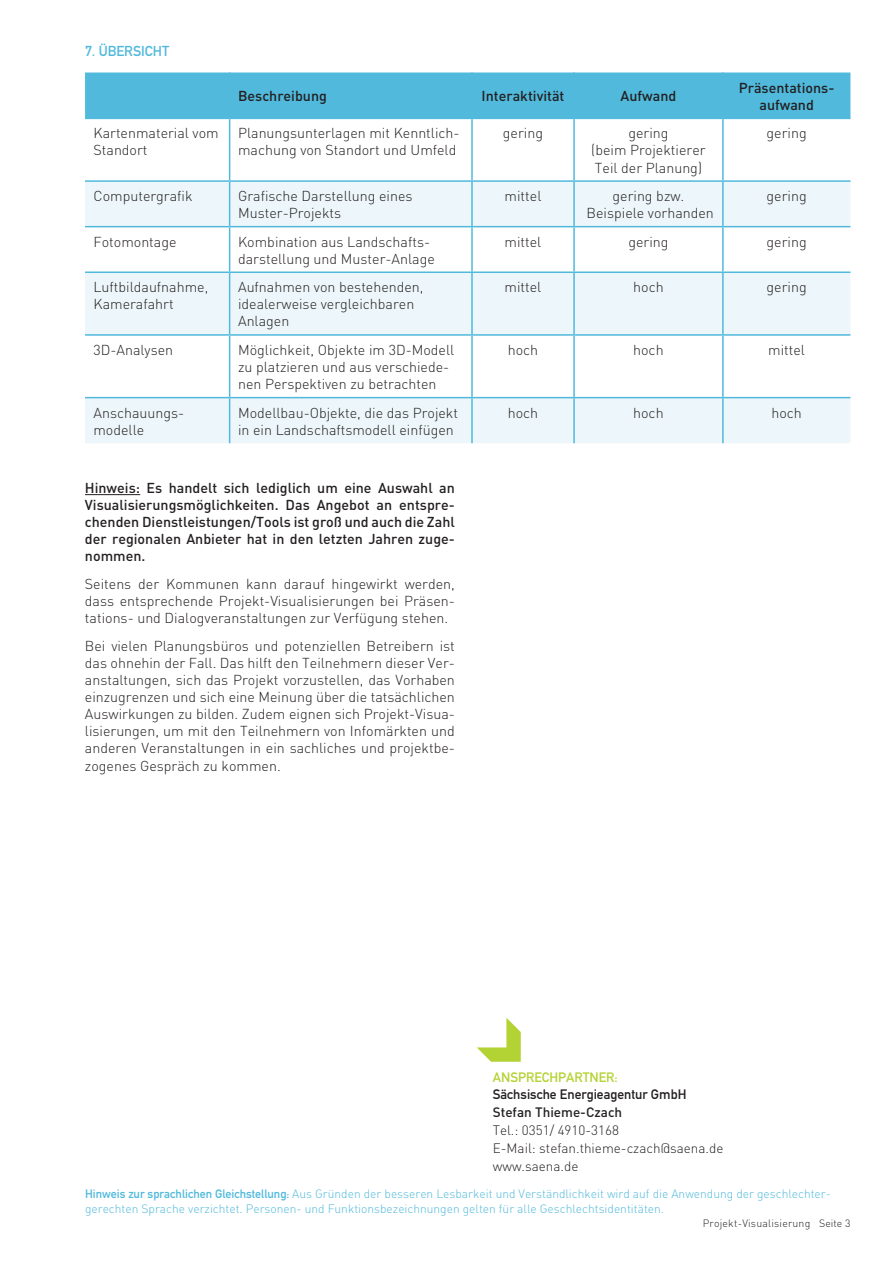
<style>
.page{position:relative;width:893px;height:1263px;background:#fff}
.page>*{position:absolute;margin:0;border:0;box-sizing:border-box;transform-origin:0 0}
.t1{font:300 14.25px/17.1px "DIN";color:#231f20}
.t2{font:500 14.25px/17.1px "DIN";color:#231f20;text-align:center}
.t3{font:14.25px "DIN 1451 Mittelschrift Regular";color:#50b9dc}
.t4{font:300 13.5px/18px "DIN";color:#231f20}
.t5{font:13.5px "DIN 1451 Mittelschrift Regular";color:#231f20}
.t6{font:500 13.5px "DIN";color:#231f20}
.t7{font:13.5px "DIN 1451 Mittelschrift Regular";color:#b3d234}
.t8{font:12px/14.4px "DIN Light Alternate";color:#50b9dc}
.t9{font:300 10.5px "DIN";letter-spacing:.02em;color:#231f20}
.s1{font-family:"DIN 1451 Mittelschrift Regular"}
</style>
<div class="page">
<hr style="left:85px;top:494px;width:55px;height:1px;background:#231f20">
<div style="left:85px;top:73px;width:765px;height:45px;background:#50b9dc"></div>
<svg style="left:85px;top:182px;width:765px;height:261px;fill:#edf6fa"></svg>
<hr style="left:229px;top:73px;width:1px;height:45px;background:#50b9dc">
<hr style="left:471px;top:73px;width:2px;height:45px;background:#50b9dc">
<hr style="left:573px;top:73px;width:2px;height:45px;background:#50b9dc">
<hr style="left:722px;top:73px;width:2px;height:45px;background:#50b9dc">
<hr style="left:85px;top:118px;width:145px;height:1px;background:#50b9dc">
<hr style="left:230px;top:118px;width:242px;height:1px;background:#50b9dc">
<hr style="left:229px;top:119px;width:1px;height:61px;background:#50b9dc">
<hr style="left:472px;top:118px;width:102px;height:1px;background:#50b9dc">
<hr style="left:471px;top:119px;width:2px;height:61px;background:#50b9dc">
<hr style="left:574px;top:118px;width:149px;height:1px;background:#50b9dc">
<hr style="left:573px;top:119px;width:2px;height:61px;background:#50b9dc">
<hr style="left:723px;top:118px;width:127px;height:1px;background:#50b9dc">
<hr style="left:722px;top:119px;width:2px;height:61px;background:#50b9dc">
<hr style="left:85px;top:180px;width:145px;height:2px;background:#50b9dc">
<hr style="left:230px;top:180px;width:242px;height:2px;background:#50b9dc">
<hr style="left:229px;top:182px;width:1px;height:44px;background:#50b9dc">
<hr style="left:472px;top:180px;width:102px;height:2px;background:#50b9dc">
<hr style="left:471px;top:182px;width:2px;height:44px;background:#50b9dc">
<hr style="left:574px;top:180px;width:149px;height:2px;background:#50b9dc">
<hr style="left:573px;top:182px;width:2px;height:44px;background:#50b9dc">
<hr style="left:723px;top:180px;width:127px;height:2px;background:#50b9dc">
<hr style="left:722px;top:182px;width:2px;height:44px;background:#50b9dc">
<hr style="left:85px;top:226px;width:145px;height:1px;background:#50b9dc">
<hr style="left:230px;top:226px;width:242px;height:1px;background:#50b9dc">
<hr style="left:229px;top:227px;width:1px;height:44px;background:#50b9dc">
<hr style="left:472px;top:226px;width:102px;height:1px;background:#50b9dc">
<hr style="left:471px;top:227px;width:2px;height:44px;background:#50b9dc">
<hr style="left:574px;top:226px;width:149px;height:1px;background:#50b9dc">
<hr style="left:573px;top:227px;width:2px;height:44px;background:#50b9dc">
<hr style="left:723px;top:226px;width:127px;height:1px;background:#50b9dc">
<hr style="left:722px;top:227px;width:2px;height:44px;background:#50b9dc">
<hr style="left:85px;top:271px;width:145px;height:2px;background:#50b9dc">
<hr style="left:230px;top:271px;width:242px;height:2px;background:#50b9dc">
<hr style="left:229px;top:273px;width:1px;height:61px;background:#50b9dc">
<hr style="left:472px;top:271px;width:102px;height:2px;background:#50b9dc">
<hr style="left:471px;top:273px;width:2px;height:61px;background:#50b9dc">
<hr style="left:574px;top:271px;width:149px;height:2px;background:#50b9dc">
<hr style="left:573px;top:273px;width:2px;height:61px;background:#50b9dc">
<hr style="left:723px;top:271px;width:127px;height:2px;background:#50b9dc">
<hr style="left:722px;top:273px;width:2px;height:61px;background:#50b9dc">
<hr style="left:85px;top:334px;width:145px;height:2px;background:#50b9dc">
<hr style="left:230px;top:334px;width:242px;height:2px;background:#50b9dc">
<hr style="left:229px;top:336px;width:1px;height:61px;background:#50b9dc">
<hr style="left:472px;top:334px;width:102px;height:2px;background:#50b9dc">
<hr style="left:471px;top:336px;width:2px;height:61px;background:#50b9dc">
<hr style="left:574px;top:334px;width:149px;height:2px;background:#50b9dc">
<hr style="left:573px;top:336px;width:2px;height:61px;background:#50b9dc">
<hr style="left:723px;top:334px;width:127px;height:2px;background:#50b9dc">
<hr style="left:722px;top:336px;width:2px;height:61px;background:#50b9dc">
<hr style="left:85px;top:397px;width:145px;height:1px;background:#50b9dc">
<hr style="left:230px;top:397px;width:242px;height:1px;background:#50b9dc">
<hr style="left:229px;top:398px;width:1px;height:45px;background:#50b9dc">
<hr style="left:472px;top:397px;width:102px;height:1px;background:#50b9dc">
<hr style="left:471px;top:398px;width:2px;height:45px;background:#50b9dc">
<hr style="left:574px;top:397px;width:149px;height:1px;background:#50b9dc">
<hr style="left:573px;top:398px;width:2px;height:45px;background:#50b9dc">
<hr style="left:723px;top:397px;width:127px;height:1px;background:#50b9dc">
<hr style="left:722px;top:398px;width:2px;height:45px;background:#50b9dc">
<svg style="left:477px;top:1018px;width:44px;height:44px"></svg>
<p class="t3" style="left:85px;top:43px;width:86px">7. ÜBERSICHT</p>
<p class="t2" style="left:238px;top:87px;width:90px">Beschreibung</p>
<p class="t2" style="left:482px;top:87px;width:84px">Interaktivität</p>
<p class="t2" style="left:621px;top:87px;width:57px">Aufwand</p>
<p class="t2" style="left:739px;top:79px;width:97px">Präsentations&shy;aufwand</p>
<p class="t1" style="left:94px;top:125px;width:127px">Kartenmaterial vom<br>Standort</p>
<p class="t1" style="left:238px;top:125px;width:223px">Planungsunterlagen mit Kenntlich&shy;machung von Standort und Umfeld</p>
<p class="t1" style="left:503px;top:125px;width:42px">gering</p>
<p class="t1" style="left:591px;top:125px;width:116px;text-align:center">gering<br>(beim Projektierer<br>Teil der Planung)</p>
<p class="t1" style="left:767px;top:125px;width:42px">gering</p>
<p class="t1" style="left:94px;top:187px;width:101px">Computergrafik</p>
<p class="t1" style="left:238px;top:187px;width:176px">Grafische Darstellung eines<br>Muster-Projekts</p>
<p class="t1" style="left:505px;top:187px;width:38px">mittel</p>
<p class="t1" style="left:587px;top:187px;width:129px;text-align:center">gering bzw.<br>Beispiele vorhanden</p>
<p class="t1" style="left:767px;top:187px;width:42px">gering</p>
<p class="t1" style="left:94px;top:233px;width:85px">Fotomontage</p>
<p class="t1" style="left:238px;top:233px;width:198px">Kombination aus Landschafts&shy;darstellung und Muster-Anlage</p>
<p class="t1" style="left:505px;top:233px;width:38px">mittel</p>
<p class="t1" style="left:628px;top:233px;width:42px">gering</p>
<p class="t1" style="left:767px;top:233px;width:42px">gering</p>
<p class="t1" style="left:94px;top:278px;width:116px">Luftbildaufnahme,<br>Kamerafahrt</p>
<p class="t1" style="left:238px;top:278px;width:187px">Aufnahmen von bestehenden, idealerweise vergleichbaren<br>Anlagen</p>
<p class="t1" style="left:505px;top:278px;width:38px">mittel</p>
<p class="t1" style="left:633px;top:278px;width:32px">hoch</p>
<p class="t1" style="left:767px;top:278px;width:42px">gering</p>
<p class="t1" style="left:93px;top:341px;width:81px">3D-Analysen</p>
<p class="t1" style="left:238px;top:341px;width:218px">Möglichkeit, Objekte im 3D-Modell zu platzieren und aus verschiede&shy;nen Perspektiven zu betrachten</p>
<p class="t1" style="left:508px;top:341px;width:32px">hoch</p>
<p class="t1" style="left:633px;top:341px;width:32px">hoch</p>
<p class="t1" style="left:768px;top:341px;width:38px">mittel</p>
<p class="t1" style="left:93px;top:404px;width:92px">Anschauungs&shy;modelle</p>
<p class="t1" style="left:238px;top:404px;width:222px">Modellbau-Objekte, die das Projekt in ein Landschaftsmodell einfügen</p>
<p class="t1" style="left:508px;top:404px;width:32px">hoch</p>
<p class="t1" style="left:633px;top:404px;width:32px">hoch</p>
<p class="t1" style="left:771px;top:404px;width:32px">hoch</p>
<p class="t2" style="left:85px;top:478px;width:371px;text-align:justify">Hinweis: Es handelt sich lediglich um eine Auswahl an Visualisierungsmöglichkeiten. Das Angebot an entspre&shy;chenden Dienstleistungen/Tools ist groß und auch die Zahl der regionalen Anbieter hat in den letzten Jahren zuge&shy;nommen.</p>
<p class="t1" style="left:85px;top:575px;width:371px;text-align:justify">Seitens der Kommunen kann darauf hingewirkt werden, dass entsprechende Projekt-Visualisierungen bei Präsen&shy;tations- und Dialogveranstaltungen zur Verfügung stehen.</p>
<p class="t1" style="left:85px;top:637px;width:371px;text-align:justify">Bei vielen Planungsbüros und potenziellen Betreibern ist das ohnehin der Fall. Das hilft den Teilnehmern dieser Ver&shy;anstaltungen, sich das Projekt vorzustellen, das Vorhaben einzugrenzen und sich eine Meinung über die tatsächlichen Auswirkungen zu bilden. Zudem eignen sich Projekt-Visua&shy;lisierungen, um mit den Teilnehmern von Infomärkten und anderen Veranstaltungen in ein sachliches und projektbe&shy;zogenes Gespräch zu kommen.</p>
<p class="t7" style="left:493px;top:1070px;width:127px">ANSPRECHPARTNER:</p>
<p class="t5" style="left:493px;top:1086px;width:195px">Sächsische Energieagentur GmbH</p>
<p class="t6" style="left:493px;top:1103px;width:131px">Stefan Thieme-Czach</p>
<p class="t4" style="left:493px;top:1121px;width:232px">Tel.: 0351/ 4910-3168<br>E-Mail: stefan.thieme-czach@saena.de www.saena.de</p>
<p class="t8" style="left:85px;top:1186px;width:747px"><span class="s1">Hinweis zur sprachlichen Gleichstellung:</span> Aus Gründen der besseren Lesbarkeit und Verständlichkeit wird auf die Anwendung der geschlechter&shy;gerechten Sprache verzichtet. Personen- und Funktionsbezeichnungen gelten für alle Geschlechtsidentitäten.</p>
<p class="t9" style="left:703px;top:1216px;width:149px">Projekt-Visualisierung Seite 3</p>
</div>
